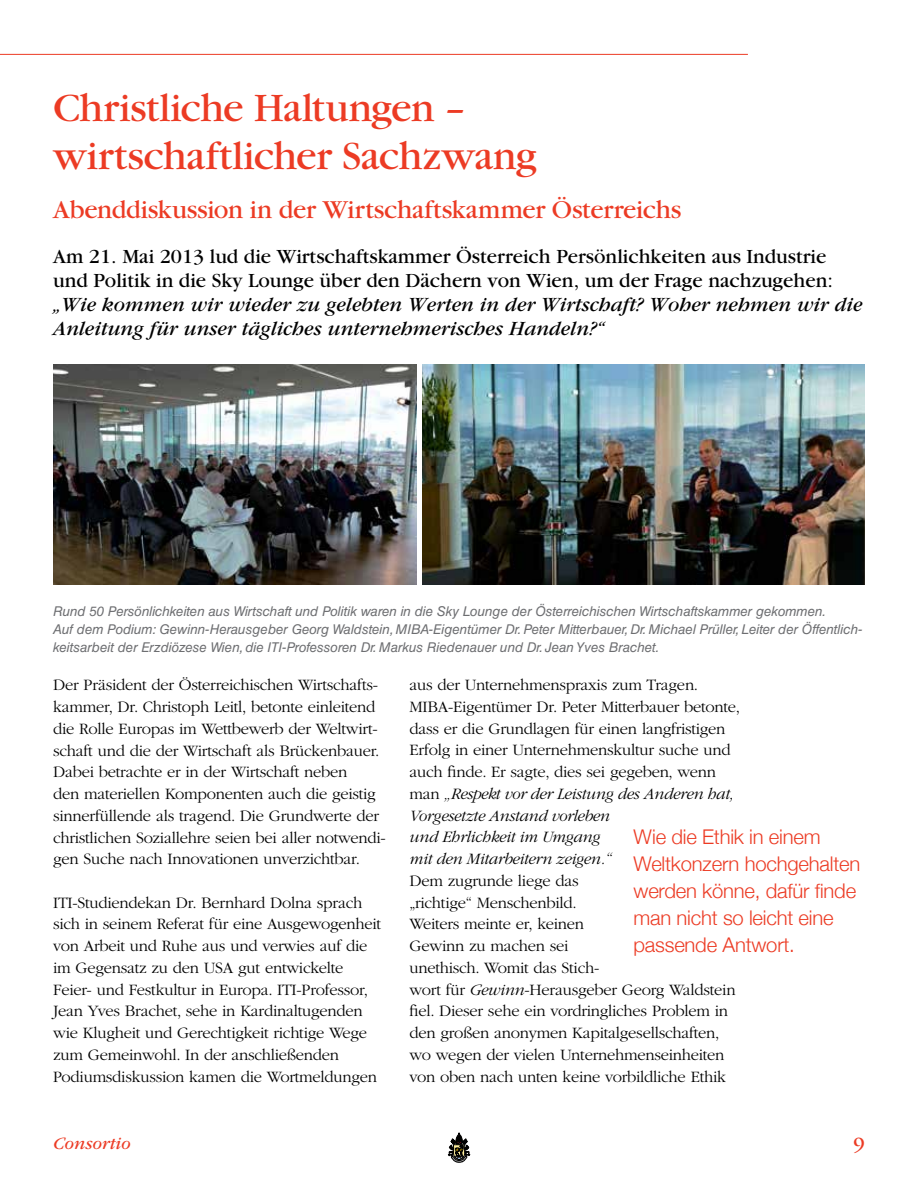
<style>
.page{position:relative;width:918px;height:1188px;background:#fff}
.page>*{position:absolute;margin:0;border:0;box-sizing:border-box;transform-origin:0 0}
.t1{font:42px/48px "Garamond";letter-spacing:-.01em;color:#ec3b24}
.t2{font:27px "Garamond";letter-spacing:-.01em;color:#ec3b24}
.t3{font:21px/24px "Garamond";color:#000}
.t4{font:italic 21px/24px "Garamond";color:#000}
.t5{font:21px "ITC Garamond Std";color:#ec3b24}
.t6{font:300 20.25px/27px "Helvetica Neue";letter-spacing:-.01em;color:#ec3b24}
.t7{font:italic 18px "ITC Garamond Std";color:#ec3b24}
.t8{font:300 16.5px/21.8px "ITC Garamond Std";letter-spacing:-.015em;color:#000}
.t9{font:italic 13.5px/18px "Helvetica LT Std";letter-spacing:-.005em;color:#6d6e71}
.s1{font-style:italic}
</style>
<div class="page">
<svg style="left:448px;top:1133px;width:22px;height:29px"></svg>
<img style="left:53px;top:364px;width:364px;height:221px">
<img style="left:422px;top:364px;width:443px;height:221px">
<hr style="left:0;top:54px;width:748px;height:1px;background:#ec3b24">
<h1 class="t1" style="left:53px;top:85px;width:485px">Christliche Haltungen – wirtschaftlicher Sachzwang</h1>
<h2 class="t2" style="left:53px;top:195px;width:630px">Abenddiskussion in der Wirtschaftskammer Österreichs</h2>
<p class="t3" style="left:53px;top:245px;width:781px">Am 21. Mai 2013 lud die Wirtschaftskammer Österreich Persönlichkeiten aus Industrie und Politik in die Sky Lounge über den Dächern von Wien, um der Frage nachzugehen:</p>
<p class="t4" style="left:53px;top:293px;width:811px">„Wie kommen wir wieder zu gelebten Werten in der Wirtschaft? Woher nehmen wir die<br>Anleitung für unser tägliches unternehmerisches Handeln?“</p>
<p class="t9" style="left:53px;top:602px;width:811px">Rund 50 Persönlichkeiten aus Wirtschaft und Politik waren in die Sky Lounge der Österreichischen Wirtschaftskammer gekommen.<br>Auf dem Podium: Gewinn-Herausgeber Georg Waldstein, MIBA-Eigentümer Dr. Peter Mitterbauer, Dr. Michael Prüller, Leiter der Öffentlich&shy;keitsarbeit der Erzdiözese Wien, die ITI-Professoren Dr. Markus Riedenauer und Dr. Jean Yves Brachet.</p>
<p class="t8" style="left:53px;top:674px;width:334px">Der Präsident der Österreichischen Wirtschafts&shy;kammer, Dr. Christoph Leitl, betonte einleitend die Rolle Europas im Wettbewerb der Weltwirt&shy;schaft und die der Wirtschaft als Brückenbauer.<br>Dabei betrachte er in der Wirtschaft neben<br>den materiellen Komponenten auch die geistig sinnerfüllende als tragend. Die Grundwerte der christlichen Soziallehre seien bei aller notwendi&shy;gen Suche nach Innovationen unverzichtbar.</p>
<p class="t8" style="left:53px;top:892px;width:330px">ITI-Studiendekan Dr. Bernhard Dolna sprach sich in seinem Referat für eine Ausgewogenheit von Arbeit und Ruhe aus und verwies auf die im Gegensatz zu den USA gut entwickelte Feier- und Festkultur in Europa. ITI-Professor, Jean Yves Brachet, sehe in Kardinaltugenden wie Klugheit und Gerechtigkeit richtige Wege zum Gemeinwohl. In der anschließenden Podiumsdiskussion kamen die Wortmeldungen</p>
<p class="t8" style="left:410px;top:674px;width:332px">aus der Unternehmenspraxis zum Tragen.<br>MIBA-Eigentümer Dr. Peter Mitterbauer betonte, dass er die Grundlagen für einen langfristigen Erfolg in einer Unternehmenskultur suche und auch finde. Er sagte, dies sei gegeben, wenn man <span class="s1">„Respekt vor der Leistung des Anderen hat, Vorgesetzte Anstand vorleben<br>und Ehrlichkeit im Umgang<br>mit den Mitarbeitern zeigen.“</span></p>
<p class="t8" style="left:410px;top:870px;width:328px">Dem zugrunde liege das<br>„richtige“ Menschenbild.<br>Weiters meinte er, keinen<br>Gewinn zu machen sei<br>unethisch. Womit das Stich-<br>wort für <span class="s1">Gewinn</span>-Herausgeber Georg Waldstein fiel. Dieser sehe ein vordringliches Problem in den großen anonymen Kapitalgesellschaften, wo wegen der vielen Unternehmenseinheiten von oben nach unten keine vorbildliche Ethik</p>
<p class="t6" style="left:634px;top:822px;width:228px">Wie die Ethik in einem<br>Weltkonzern hochgehalten werden könne, dafür finde man nicht so leicht eine passende Antwort.</p>
<p class="t7" style="left:53px;top:1133px;width:79px">Consortio</p>
<p class="t5" style="left:854px;top:1133px;width:13px">9</p>
</div>
